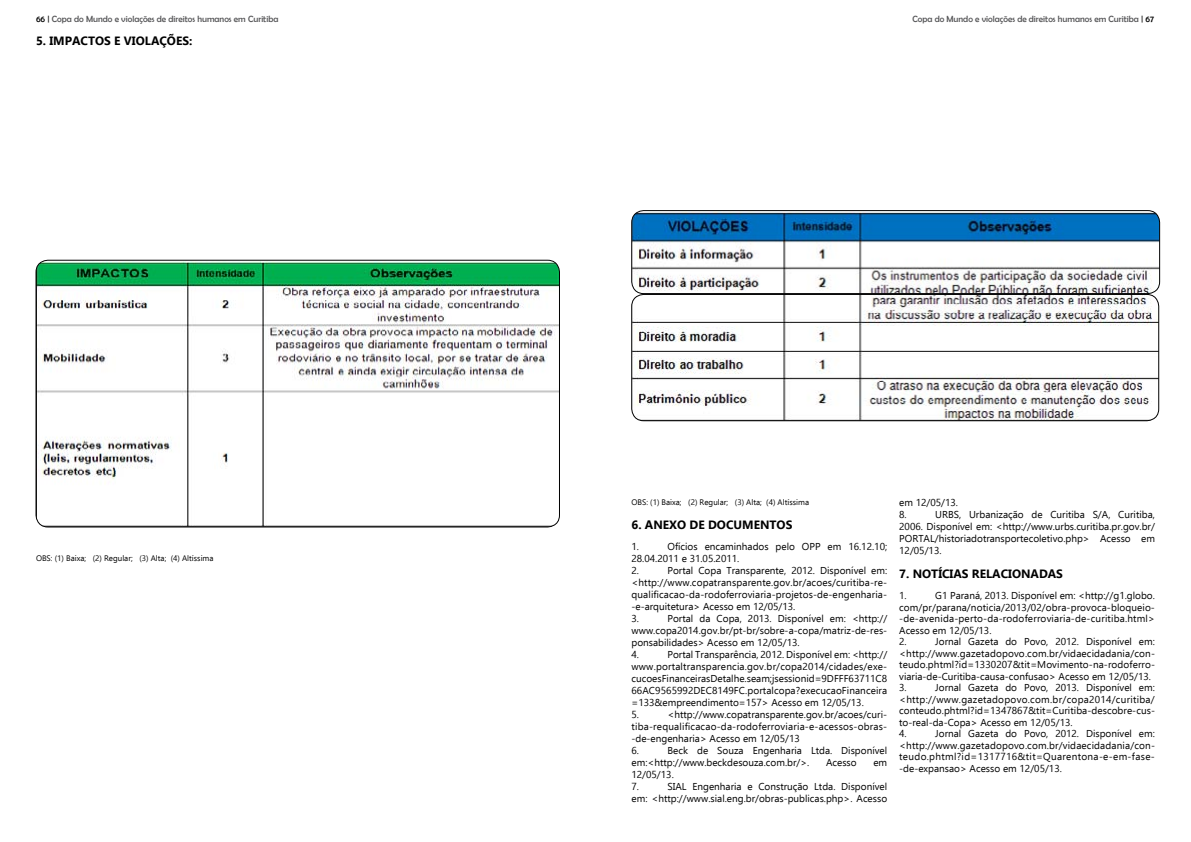
<style>
.page{position:relative;width:1191px;height:842px;background:#fff}
.page>*{position:absolute;margin:0;border:0;box-sizing:border-box;transform-origin:0 0}
.t1{font:700 12px "Ebrima";color:#000}
.t2{font:10px/12px "Ebrima";color:#000}
.t3{font:9px "Berlin Sans FB";color:#545456}
.t4{font:8px "Ebrima";color:#000}
.s1{color:#000}
</style>
<div class="page">
<img style="left:36px;top:260px;width:523px;height:267px">
<div style="left:36px;top:260px;width:524px;height:267px;border:1px solid #000;border-radius:12px"></div>
<img style="left:633px;top:211px;width:526px;height:210px">
<div style="left:631px;top:210px;width:528px;height:84px;border:1px solid #000;border-radius:12px"></div>
<div style="left:631px;top:294px;width:528px;height:127px;border:1px solid #000;border-radius:12px"></div>
<p class="t3" style="left:36px;top:14px;width:244px"><span class="s1">66 |</span> Copa do Mundo e violações de direitos humanos em Curitiba</p>
<p class="t3" style="left:912px;top:14px;width:243px">Copa do Mundo e violações de direitos humanos em Curitiba <span class="s1">| 67</span></p>
<p class="t1" style="left:36px;top:32px;width:158px">5. IMPACTOS E VIOLAÇÕES:</p>
<p class="t4" style="left:36px;top:553px;width:179px">OBS: (1) Baixa; (2) Regular; (3) Alta; (4) Altíssima</p>
<p class="t4" style="left:631px;top:496px;width:179px">OBS: (1) Baixa; (2) Regular; (3) Alta; (4) Altíssima</p>
<p class="t1" style="left:631px;top:516px;width:162px">6. ANEXO DE DOCUMENTOS</p>
<p class="t2" style="left:631px;top:541px;width:9px">1.</p>
<p class="t2" style="left:631px;top:541px;width:257px;text-indent:36px">Ofícios encaminhados pelo OPP em 16.12.10;<br>28.04.2011 e 31.05.2011.<br>2.</p>
<p class="t2" style="left:631px;top:565px;width:257px;text-indent:36px">Portal Copa Transparente, 2012. Disponível em: &lt;http://www.copatransparente.gov.br/acoes/curitiba-re&shy;qualificacao-da-rodoferroviaria-projetos-de-engenharia--e-arquitetura&gt; Acesso em 12/05/13.<br>3.</p>
<p class="t2" style="left:631px;top:613px;width:257px;text-indent:36px">Portal da Copa, 2013. Disponível em: &lt;http:// www.copa2014.gov.br/pt-br/sobre-a-copa/matriz-de-res&shy;ponsabilidades&gt; Acesso em 12/05/13.<br>4.</p>
<p class="t2" style="left:631px;top:649px;width:257px;text-indent:36px">Portal Transparência, 2012. Disponível em: &lt;http:// www.portaltransparencia.gov.br/copa2014/cidades/exe&shy;cucoesFinanceirasDetalhe.seam;jsessionid=9DFFF63711C8<br>66AC9565992DEC8149FC.portalcopa?execucaoFinanceira =133&amp;empreendimento=157&gt; Acesso em 12/05/13.<br>5.</p>
<p class="t2" style="left:631px;top:709px;width:257px;text-indent:36px">&lt;http://www.copatransparente.gov.br/acoes/curi&shy;tiba-requalificacao-da-rodoferroviaria-e-acessos-obras--de-engenharia&gt; Acesso em 12/05/13<br>6.</p>
<p class="t2" style="left:631px;top:745px;width:257px;text-indent:36px">Beck de Souza Engenharia Ltda. Disponível em:&lt;http://www.beckdesouza.com.br/&gt;.</p>
<p class="t2" style="left:826px;top:757px;width:32px">Acesso</p>
<p class="t2" style="left:873px;top:757px;width:15px">em</p>
<p class="t2" style="left:631px;top:769px;width:44px">12/05/13.<br>7.</p>
<p class="t2" style="left:631px;top:781px;width:257px;text-align:right">SIAL Engenharia e Construção Ltda. Disponível<br>em: &lt;http://www.sial.eng.br/obras-publicas.php&gt;. Acesso</p>
<p class="t2" style="left:899px;top:496px;width:60px">em 12/05/13.<br>8.</p>
<p class="t2" style="left:899px;top:508px;width:257px;text-align:justify;text-indent:36px">URBS, Urbanização de Curitiba S/A, Curitiba, 2006. Disponível em: &lt;http://www.urbs.curitiba.pr.gov.br/ PORTAL/historiadotransportecoletivo.php&gt; Acesso em 12/05/13.</p>
<p class="t1" style="left:899px;top:565px;width:165px">7. NOTÍCIAS RELACIONADAS</p>
<p class="t2" style="left:899px;top:590px;width:9px">1.</p>
<p class="t2" style="left:899px;top:590px;width:257px;line-height:11.5px;text-indent:36px">G1 Paraná, 2013. Disponível em: &lt;http://g1.globo. com/pr/parana/noticia/2013/02/obra-provoca-bloqueio--de-avenida-perto-da-rodoferroviaria-de-curitiba.html&gt; Acesso em 12/05/13.<br>2.</p>
<p class="t2" style="left:899px;top:636px;width:257px;line-height:11.5px;text-indent:36px">Jornal Gazeta do Povo, 2012. Disponível em: &lt;http://www.gazetadopovo.com.br/vidaecidadania/con&shy;teudo.phtml?id=1330207&amp;tit=Movimento-na-rodoferro&shy;viaria-de-Curitiba-causa-confusao&gt; Acesso em 12/05/13.<br>3.</p>
<p class="t2" style="left:899px;top:682px;width:257px;line-height:11.5px;text-indent:36px">Jornal Gazeta do Povo, 2013. Disponível em: &lt;http://www.gazetadopovo.com.br/copa2014/curitiba/ conteudo.phtml?id=1347867&amp;tit=Curitiba-descobre-cus&shy;to-real-da-Copa&gt; Acesso em 12/05/13.<br>4.</p>
<p class="t2" style="left:899px;top:728px;width:257px;line-height:11.5px;text-align:justify;text-indent:36px">Jornal Gazeta do Povo, 2012. Disponível em: &lt;http://www.gazetadopovo.com.br/vidaecidadania/con&shy;teudo.phtml?id=1317716&amp;tit=Quarentona-e-em-fase--de-expansao&gt; Acesso em 12/05/13.</p>
</div>
